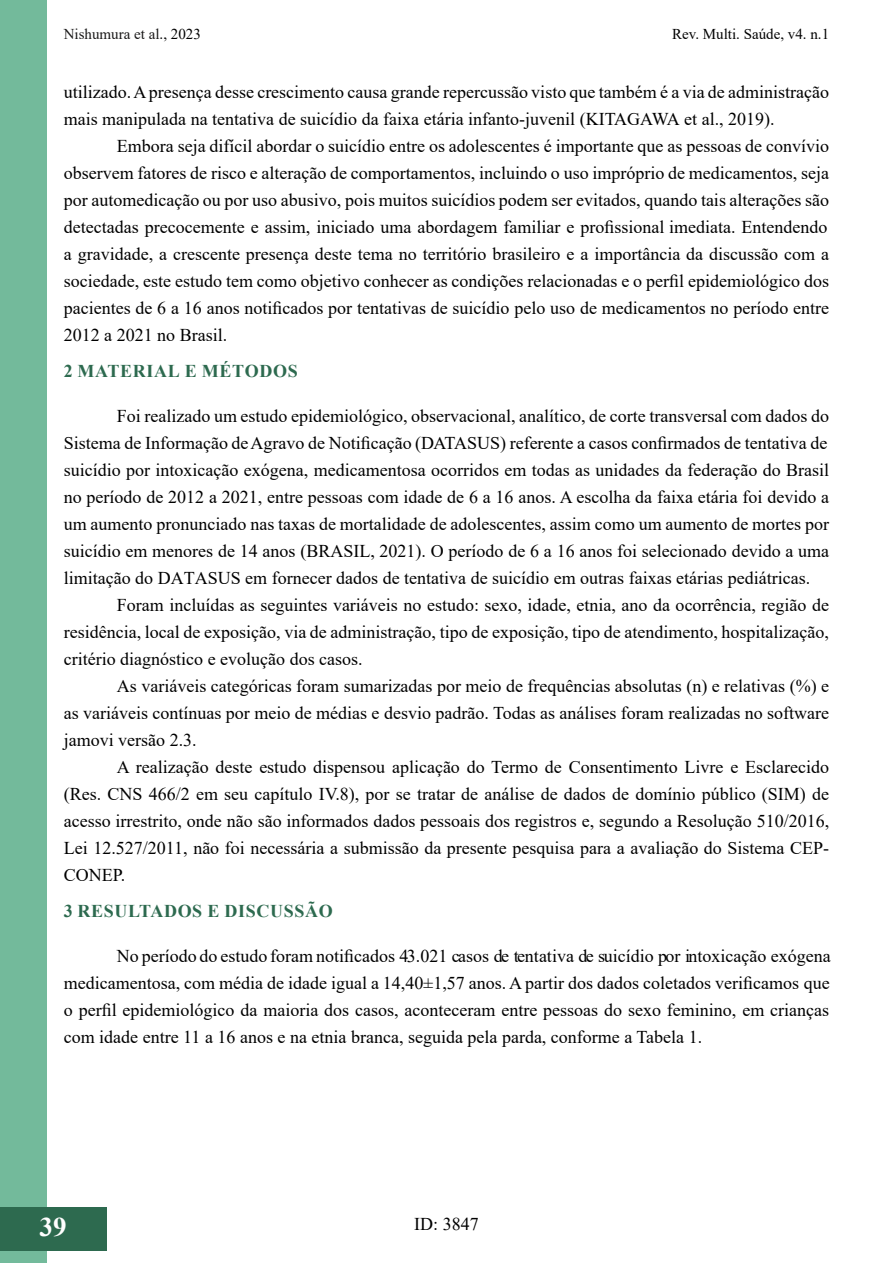
<style>
.page{position:relative;width:893px;height:1263px;background:#fff}
.page>*{position:absolute;margin:0;border:0;box-sizing:border-box;transform-origin:0 0}
.t1{font:700 27px "Times New Roman";color:#fff}
.t2{font:18px/27px "Times New Roman";color:#000;text-align:justify}
.t3{font:700 18px "Times New Roman";letter-spacing:.035em;color:#2d6a4f}
.t4{font:15px "Times New Roman";color:#000}
.t5{font:15px "Times New Roman";color:#181717}
.s1{color:#000}
</style>
<div class="page">
<div style="left:0;top:1px;width:47px;height:1262px;background:#73ba9b"></div>
<div style="left:0;top:1207px;width:106px;height:43px;background:#2d6a4f"></div>
<p class="t5" style="left:64px;top:24px;width:139px">Nishumura et al<span class="s1">., 2023</span></p>
<p class="t4" style="left:672px;top:24px;width:158px">Rev. Multi. Saúde, v4. n.1</p>
<p class="t2" style="left:64px;top:77px;width:767px">utilizado. A presença desse crescimento causa grande repercussão visto que também é a via de administração mais manipulada na tentativa de suicídio da faixa etária infanto-juvenil (KITAGAWA et al., 2019).</p>
<p class="t2" style="left:64px;top:131px;width:767px;text-indent:53px">Embora seja difícil abordar o suicídio entre os adolescentes é importante que as pessoas de convívio observem fatores de risco e alteração de comportamentos, incluindo o uso impróprio de medicamentos, seja por automedicação ou por uso abusivo, pois muitos suicídios podem ser evitados, quando tais alterações são detectadas precocemente e assim, iniciado uma abordagem familiar e profissional imediata. Entendendo a gravidade, a crescente presença deste tema no território brasileiro e a importância da discussão com a sociedade, este estudo tem como objetivo conhecer as condições relacionadas e o perfil epidemiológico dos pacientes de 6 a 16 anos notificados por tentativas de suicídio pelo uso de medicamentos no período entre 2012 a 2021 no Brasil.</p>
<p class="t3" style="left:64px;top:358px;width:235px">2 MATERIAL E MÉTODOS</p>
<p class="t2" style="left:64px;top:401px;width:767px;text-indent:53px">Foi realizado um estudo epidemiológico, observacional, analítico, de corte transversal com dados do Sistema de Informação deAgravo de Notificação (DATASUS) referente a casos confirmados de tentativa de suicídio por intoxicação exógena, medicamentosa ocorridos em todas as unidades da federação do Brasil no período de 2012 a 2021, entre pessoas com idade de 6 a 16 anos. A escolha da faixa etária foi devido a um aumento pronunciado nas taxas de mortalidade de adolescentes, assim como um aumento de mortes por suicídio em menores de 14 anos (BRASIL, 2021). O período de 6 a 16 anos foi selecionado devido a uma limitação do DATASUS em fornecer dados de tentativa de suicídio em outras faixas etárias pediátricas.</p>
<p class="t2" style="left:64px;top:590px;width:767px;text-indent:53px">Foram incluídas as seguintes variáveis no estudo: sexo, idade, etnia, ano da ocorrência, região de residência, local de exposição, via de administração, tipo de exposição, tipo de atendimento, hospitalização, critério diagnóstico e evolução dos casos.</p>
<p class="t2" style="left:64px;top:671px;width:767px;text-indent:53px">As variáveis categóricas foram sumarizadas por meio de frequências absolutas (n) e relativas (%) e as variáveis contínuas por meio de médias e desvio padrão. Todas as análises foram realizadas no software jamovi versão 2.3.</p>
<p class="t2" style="left:64px;top:752px;width:767px;text-indent:53px">A realização deste estudo dispensou aplicação do Termo de Consentimento Livre e Esclarecido (Res. CNS 466/2 em seu capítulo IV.8), por se tratar de análise de dados de domínio público (SIM) de acesso irrestrito, onde não são informados dados pessoais dos registros e, segundo a Resolução 510/2016, Lei 12.527/2011, não foi necessária a submissão da presente pesquisa para a avaliação do Sistema CEP-CONEP.</p>
<p class="t3" style="left:64px;top:898px;width:270px">3 RESULTADOS E DISCUSSÃO</p>
<p class="t2" style="left:64px;top:941px;width:768px;text-indent:53px">No período do estudo foram notificados 43.021 casos de tentativa de suicídio por intoxicação exógena medicamentosa, com média de idade igual a 14,40±1,57 anos. A partir dos dados coletados verificamos que o perfil epidemiológico da maioria dos casos, aconteceram entre pessoas do sexo feminino, em crianças com idade entre 11 a 16 anos e na etnia branca, seguida pela parda, conforme a Tabela 1.</p>
<h1 class="t1" style="left:40px;top:1207px;width:28px">39</h1>
<p class="t2" style="left:414px;top:1210px;width:66px">ID: 3847</p>
</div>
